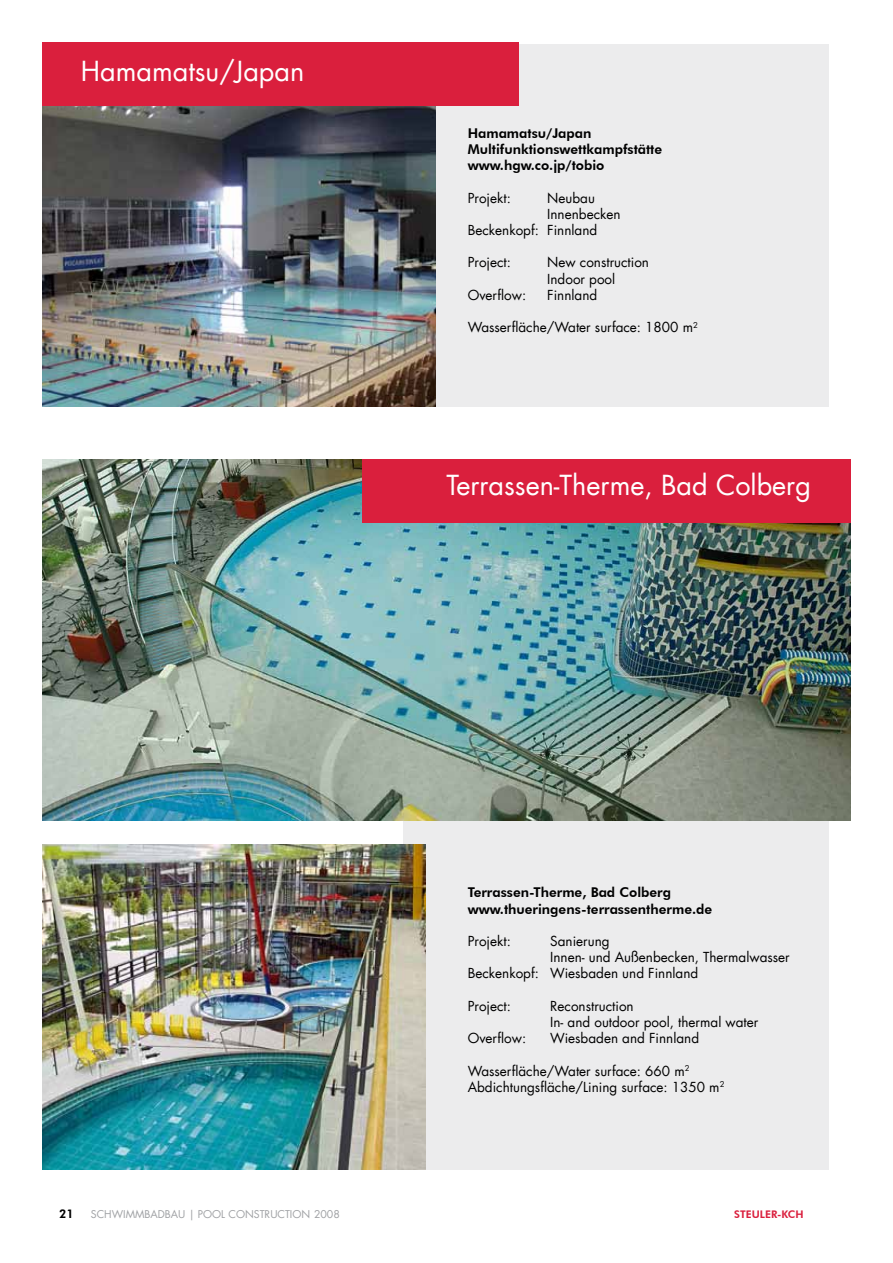
<style>
.page{position:relative;width:893px;height:1263px;background:#fff}
.page>*{position:absolute;margin:0;border:0;box-sizing:border-box;transform-origin:0 0}
.t1{font:27px "Futura LT";color:#fff}
.t2{font:13.5px/16.2px "Futura LT";color:#000}
.t3{font:800 13.5px/16.2px "Futura BT";color:#000}
.t4{font:800 12px "Futura BT";color:#000}
.t5{font:10.5px "Futura LT";color:#9fa1a4}
.t6{font:800 10.5px "Futura BT";color:#da1f3d}
</style>
<div class="page">
<div style="left:404px;top:821px;width:425px;height:348px;background:#ececed"></div>
<div style="left:425px;top:44px;width:404px;height:362px;background:#ececed"></div>
<img style="left:43px;top:106px;width:393px;height:300px">
<div style="left:43px;top:43px;width:476px;height:63px;background:#da1f3d"></div>
<img style="left:43px;top:459px;width:807px;height:362px">
<img style="left:43px;top:844px;width:382px;height:325px">
<div style="left:362px;top:459px;width:488px;height:64px;background:#da1f3d"></div>
<h1 class="t1" style="left:81px;top:54px;width:225px">Hamamatsu/Japan</h1>
<p class="t3" style="left:468px;top:125px;width:196px">Hamamatsu/Japan<br>Multifunktionswettkampfstätte www.hgw.co.jp/tobio</p>
<p class="t2" style="left:468px;top:190px;width:45px">Projekt:</p>
<p class="t2" style="left:547px;top:190px;width:49px">Neubau</p>
<p class="t2" style="left:547px;top:206px;width:75px">Innenbecken</p>
<p class="t2" style="left:468px;top:222px;width:131px">Beckenkopf: Finnland</p>
<p class="t2" style="left:468px;top:255px;width:45px">Project:</p>
<p class="t2" style="left:547px;top:255px;width:103px">New construction<br>Indoor pool</p>
<p class="t2" style="left:468px;top:287px;width:60px">Overflow:</p>
<p class="t2" style="left:547px;top:287px;width:52px">Finnland</p>
<p class="t2" style="left:468px;top:319px;width:232px">Wasserfläche/Water surface: 1800 m<sup>2</sup></p>
<h1 class="t1" style="left:446px;top:468px;width:366px">Terrassen-Therme, Bad Colberg</h1>
<p class="t3" style="left:468px;top:884px;width:246px">Terrassen-Therme, Bad Colberg www.thueringens-terrassentherme.de</p>
<p class="t2" style="left:468px;top:933px;width:45px">Projekt:</p>
<p class="t2" style="left:550px;top:933px;width:61px">Sanierung</p>
<p class="t2" style="left:550px;top:949px;width:241px">Innen- und Außenbecken, Thermalwasser</p>
<p class="t2" style="left:468px;top:965px;width:232px">Beckenkopf: Wiesbaden und Finnland</p>
<p class="t2" style="left:468px;top:998px;width:45px">Project:</p>
<p class="t2" style="left:550px;top:998px;width:210px">Reconstruction<br>In- and outdoor pool, thermal water</p>
<p class="t2" style="left:468px;top:1030px;width:60px">Overflow:</p>
<p class="t2" style="left:550px;top:1030px;width:150px">Wiesbaden and Finnland</p>
<p class="t2" style="left:468px;top:1063px;width:258px">Wasserfläche/Water surface: 660 m<sup>2<br></sup>Abdichtungsfläche/Lining surface: 1350 m<sup>2</sup></p>
<p class="t4" style="left:59px;top:1207px;width:16px">21</p>
<p class="t5" style="left:91px;top:1208px;width:121px">SCHWIMMBADBAU | Pool</p>
<p class="t5" style="left:228px;top:1208px;width:17px">Cons</p>
<p class="t5" style="left:260px;top:1208px;width:13px">truc</p>
<p class="t5" style="left:285px;top:1208px;width:13px">tion</p>
<p class="t5" style="left:314px;top:1208px;width:27px">2008</p>
<p class="t6" style="left:734px;top:1208px;width:71px">STEULER-KCH</p>
</div>
